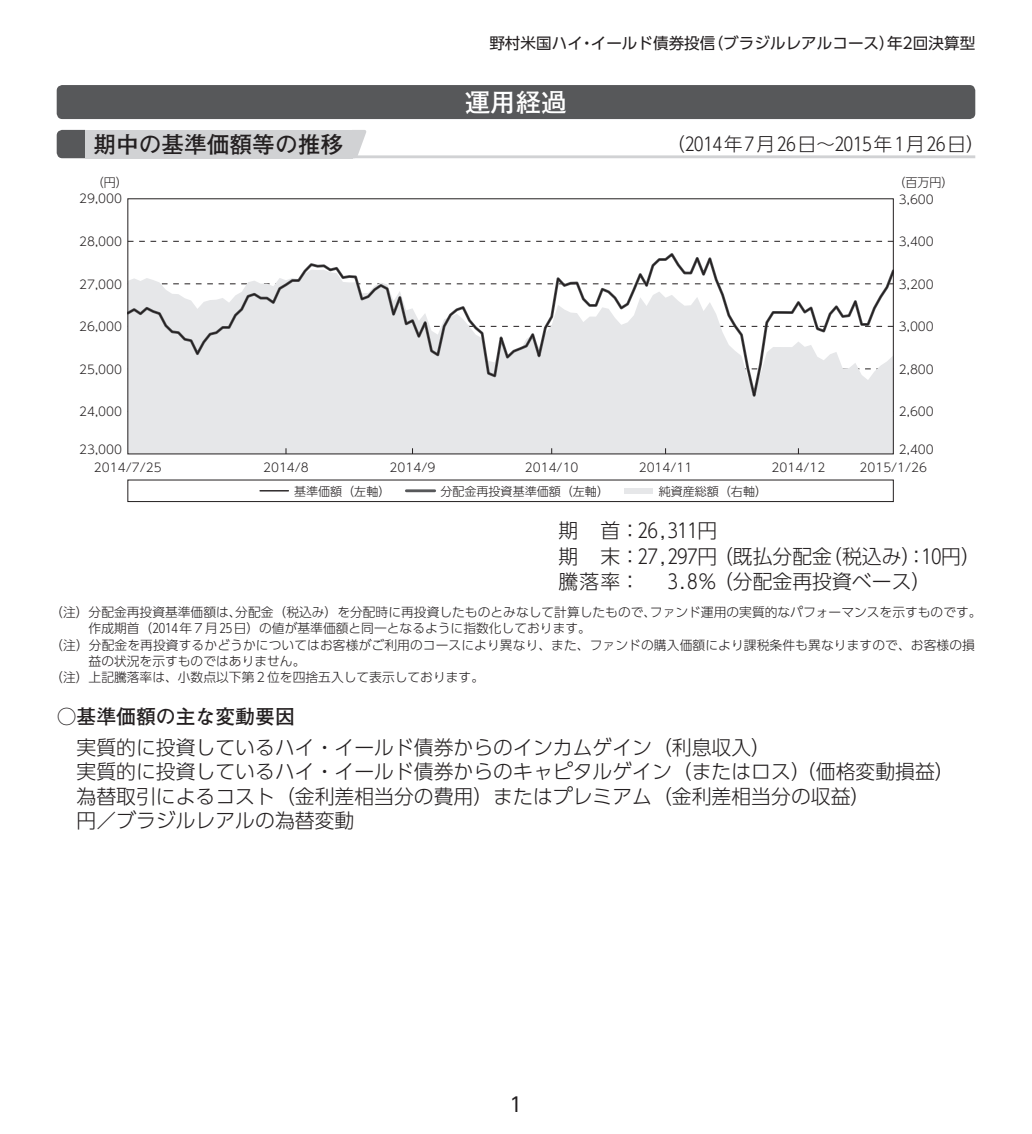
<style>
.page{position:relative;width:1032px;height:1134px;background:#fff}
.page>*{position:absolute;margin:0;border:0;box-sizing:border-box;transform-origin:0 0}
.t1{font:700 25.6px "Futo Go B101 Pro";color:#fff}
.t2{font:700 22.6px "Futo Go B101 Pro";color:#231f20}
.t3{font:300 19.8px/24.4px "UD Shin Go Pro";color:#231f20}
.t4{font:700 19.8px "Futo Go B101 Pro";color:#231f20}
.t5{font:19.8px "UD Shin Go Pro";color:#231f20}
.t6{font:300 18.4px "UD Shin Go Pro";color:#231f20}
.t7{font:15.6px "UD Shin Go Pro";color:#231f20}
.t8{font:300 12.8px "UD Shin Go Pro";color:#231f20}
.t9{font:300 12px "UD Shin Go Pro";color:#231f20}
</style>
<div class="page">
<div style="left:57px;top:85px;width:918px;height:34px;background:#57585a;border-radius:6px"></div>
<hr style="left:85px;top:155px;width:890px;height:3px;background:#d1d2d4">
<svg style="left:57px;top:130px;width:28px;height:28px"></svg>
<div style="left:85px;top:130px;width:267px;height:28px;background:#d1d2d4"></div>
<svg style="left:352px;top:130px;width:15px;height:26px"></svg>
<div style="left:625px;top:488px;width:28px;height:6px;background:#e6e7e9"></div>
<svg style="left:260px;top:490px;width:28px;height:1px"></svg>
<hr style="left:406px;top:489px;width:29px;height:3px;background:#57585a">
<div style="left:128px;top:480px;width:765px;height:22px;border:1px solid #231f20"></div>
<svg style="left:130px;top:241px;width:761px;height:1px"></svg>
<div style="left:130px;top:409px;width:761px;height:43px;background:#e6e7e9"></div>
<div style="left:130px;top:402px;width:761px;height:7px;background:#e6e7e9"></div>
<svg style="left:130px;top:253px;width:761px;height:149px"></svg>
<p class="t7" style="left:489px;top:31px;width:487px">野村米国ハイ・イールド債券投信（ブラジルレアルコース）年2回決算型</p>
<h1 class="t1" style="left:465px;top:82px;width:104px">運用経過</h1>
<h2 class="t2" style="left:94px;top:126px;width:251px">期中の基準価額等の推移</h2>
<h3 class="t6" style="left:666px;top:129px;width:319px">（2014年 7月 26日～2015年 1月 26日）</h3>
<p class="t9" style="left:92px;top:172px;width:38px">（円）</p>
<p class="t9" style="left:893px;top:172px;width:62px">（百万円）</p>
<p class="t9" style="left:79px;top:189px;width:44px">29,000</p>
<p class="t9" style="left:899px;top:189px;width:36px">3,600</p>
<p class="t9" style="left:79px;top:232px;width:44px">28,000</p>
<p class="t9" style="left:899px;top:232px;width:36px">3,400</p>
<p class="t9" style="left:79px;top:274px;width:44px">27,000</p>
<p class="t9" style="left:899px;top:274px;width:36px">3,200</p>
<p class="t9" style="left:79px;top:317px;width:44px">26,000</p>
<p class="t9" style="left:899px;top:317px;width:36px">3,000</p>
<p class="t9" style="left:79px;top:359px;width:44px">25,000</p>
<p class="t9" style="left:899px;top:359px;width:36px">2,800</p>
<p class="t9" style="left:79px;top:402px;width:44px">24,000</p>
<p class="t9" style="left:899px;top:402px;width:36px">2,600</p>
<p class="t9" style="left:79px;top:440px;width:44px">23,000</p>
<p class="t9" style="left:899px;top:440px;width:36px">2,400</p>
<p class="t9" style="left:94px;top:458px;width:69px">2014/7/25</p>
<p class="t9" style="left:263px;top:458px;width:47px">2014/8</p>
<p class="t9" style="left:390px;top:458px;width:47px">2014/9</p>
<p class="t9" style="left:525px;top:458px;width:55px">2014/10</p>
<p class="t9" style="left:639px;top:458px;width:55px">2014/11</p>
<p class="t9" style="left:771px;top:458px;width:55px">2014/12</p>
<p class="t9" style="left:859px;top:458px;width:69px">2015/1/26</p>
<p class="t9" style="left:294px;top:481px;width:98px">基準価額（左軸）</p>
<p class="t9" style="left:440px;top:481px;width:170px">分配金再投資基準価額（左軸）</p>
<p class="t9" style="left:659px;top:481px;width:110px">純資産総額（右軸）</p>
<h3 class="t3" style="left:558px;top:517px;width:424px;line-height:25.6px">期 首：26,311円<br>期 末：27,297円（既払分配金（税込み）：10円）騰落率：</h3>
<h3 class="t3" style="left:668px;top:569px;width:265px">3.8％（分配金再投資ベース）</h3>
<p class="t8" style="left:50px;top:602px;width:933px">（注）分配金再投資基準価額は、分配金（税込み）を分配時に再投資したものとみなして計算したもので、ファンド運用の実質的なパフォーマンスを示すものです。</p>
<p class="t8" style="left:89px;top:618px;width:504px">作成期首（2014年7月 25日）の値が基準価額と同一となるように指数化しております。</p>
<p class="t8" style="left:50px;top:634px;width:926px">（注）分配金を再投資するかどうかについてはお客様がご利用のコースにより異なり、また、ファンドの購入価額により課税条件も異なりますので、お客様の損</p>
<p class="t8" style="left:89px;top:651px;width:218px">益の状況を示すものではありません。</p>
<p class="t8" style="left:50px;top:667px;width:435px">（注）上記騰落率は、小数点以下第2位を四捨五入して表示しております。</p>
<h3 class="t4" style="left:57px;top:700px;width:240px">○基準価額の主な変動要因</h3>
<h3 class="t3" style="left:77px;top:734px;width:880px">実質的に投資しているハイ・イールド債券からのインカムゲイン（利息収入）<br>実質的に投資しているハイ・イールド債券からのキャピタルゲイン（またはロス）（価格変動損益）為替取引によるコスト（金利差相当分の費用）またはプレミアム（金利差相当分の収益）<br>円／ブラジルレアルの為替変動</h3>
<h3 class="t5" style="left:509px;top:1088px;width:15px">1</h3>
</div>
